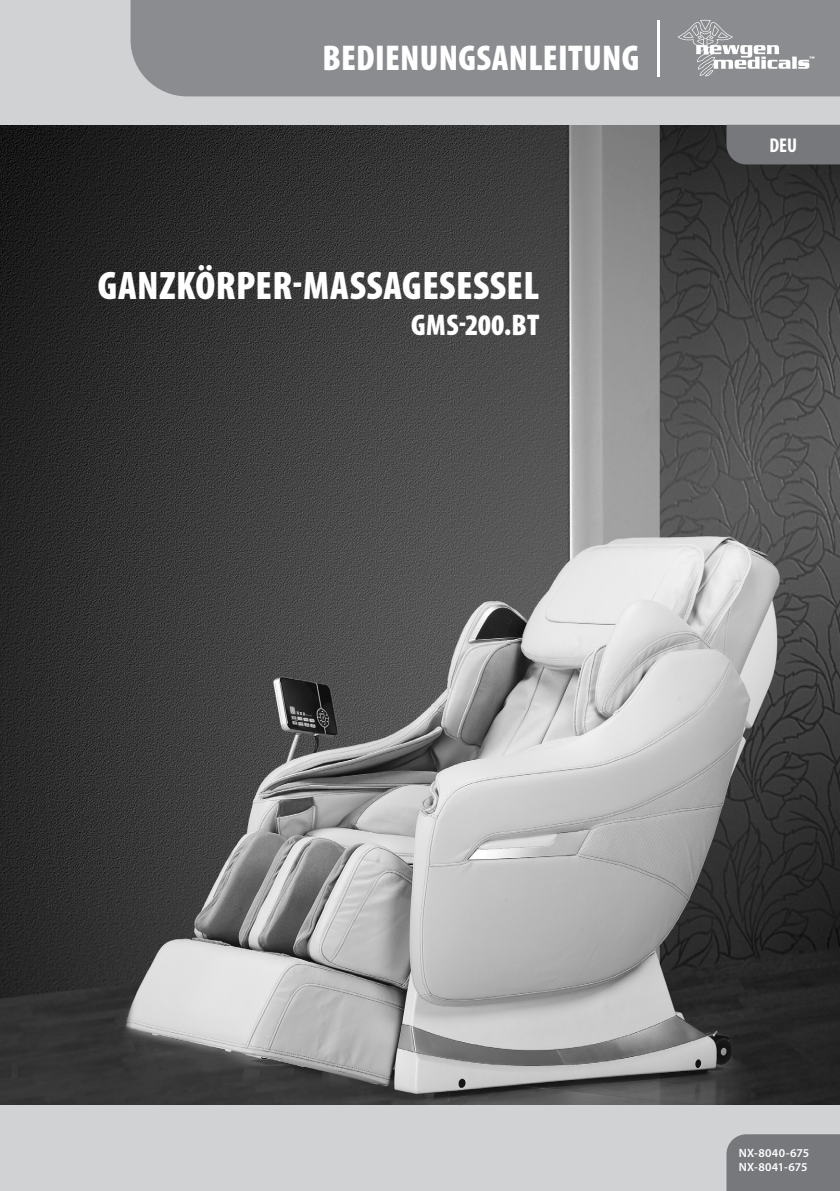
<style>
.page{position:relative;width:840px;height:1191px;background:#fff}
.page>*{position:absolute;margin:0;border:0;box-sizing:border-box;transform-origin:0 0}
.t1{font:900 condensed 40px "Myriad Pro";letter-spacing:.01em;color:#fff}
.t2{font:900 condensed 36px "Myriad Pro";letter-spacing:.01em;color:#fff}
.t3{font:900 condensed 30px "Myriad Pro";letter-spacing:.01em;color:#fff}
.t4{font:700 condensed 20px "Myriad Pro";color:#fff}
.t5{font:600 12px/14.4px "Myriad Pro";letter-spacing:.015em;color:#fff}
</style>
<div class="page">
<img style="left:0;top:125px;width:839px;height:981px">
<div style="left:0;top:1106px;width:839px;height:85px;background:#d1d2d4"></div>
<div style="left:0;top:0;width:839px;height:125px;background:#d1d2d4"></div>
<div style="left:130px;top:0;width:709px;height:96px;background:#8a8c8f"></div>
<div style="left:726px;top:1134px;width:113px;height:57px;background:#76787b"></div>
<div style="left:726px;top:125px;width:113px;height:39px;background:#76787b"></div>
<svg style="left:677px;top:20px;width:137px;height:57px;background:#a0a2a4"></svg>
<hr style="left:656px;top:20px;width:3px;height:57px;background:#fff">
<p class="t2" style="left:322px;top:38px;width:318px">BEDIENUNGSANLEITUNG</p>
<p class="t1" style="left:98px;top:263px;width:442px">GANZKÖRPER-MASSAGESESSEL</p>
<p class="t3" style="left:411px;top:308px;width:130px">GMS-200.BT</p>
<p class="t4" style="left:769px;top:133px;width:29px">DEU</p>
<p class="t5" style="left:738px;top:1145px;width:72px">NX-8040-675<br>NX-8041-675</p>
</div>
